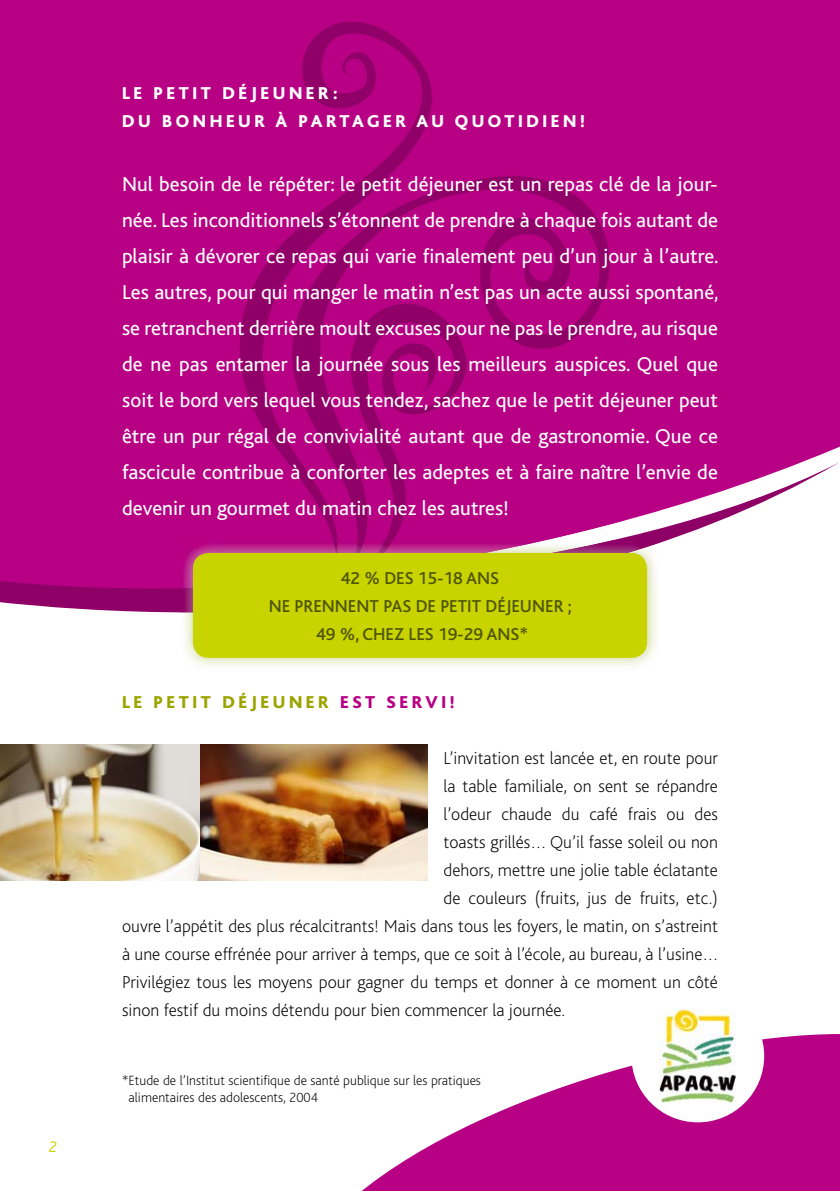
<style>
.page{position:relative;width:840px;height:1191px;background:#fff}
.page>*{position:absolute;margin:0;border:0;box-sizing:border-box;transform-origin:0 0}
.t1{font:21px/36px "Bliss";color:#fff;text-align:justify}
.t2{font:200 18px "Bliss";color:#000}
.t3{font:500 18px/28px "Bliss";color:#4e5500;text-align:center}
.t4{font:800 18px/28px "Bliss";letter-spacing:.2em;color:#fff}
.t5{font:800 18px "Bliss";letter-spacing:.2em;color:#9ca400}
.t6{font:italic 300 16px "Bliss";color:#c9d300}
.t7{font:200 14px/16.8px "Bliss";color:#000}
.s1{color:#b70084}
</style>
<div class="page">
<svg style="left:361px;top:1034px;width:478px;height:157px;fill:#b70084"></svg>
<div style="left:0;top:0;width:839px;height:389px;background:#b70084"></div>
<img style="left:159px;top:22px;width:464px;height:367px">
<div style="left:631px;top:989px;width:132px;height:133px;background:#fff;border-radius:50%"></div>
<img style="left:659px;top:1009px;width:76px;height:93px">
<img style="left:199px;top:745px;width:228px;height:136px">
<img style="left:0;top:745px;width:199px;height:136px">
<svg style="left:0;top:389px;width:839px;height:224px;fill:#b80084"></svg>
<img style="left:180px;top:612px;width:479px;height:54px">
<img style="left:180px;top:540px;width:479px;height:72px">
<div style="left:193px;top:553px;width:453px;height:105px;background:#c9d300;border-radius:16px"></div>
<p class="t6" style="left:49px;top:1138px;width:10px">2</p>
<p class="t4" style="left:122px;top:81px;width:464px">LE PETIT DÉJEUNER:<br>DU BONHEUR À PARTAGER AU QUOTIDIEN!</p>
<p class="t1" style="left:122px;top:168px;width:598px">Nul besoin de le répéter: le petit déjeuner est un repas clé de la jour&shy;née. Les inconditionnels s’étonnent de prendre à chaque fois autant de plaisir à dévorer ce repas qui varie finalement peu d’un jour à l’autre.<br>Les autres, pour qui manger le matin n’est pas un acte aussi spontané, se retranchent derrière moult excuses pour ne pas le prendre, au risque de ne pas entamer la journée sous les meilleurs auspices. Quel que soit le bord vers lequel vous tendez, sachez que le petit déjeuner peut être un pur régal de convivialité autant que de gastronomie. Que ce fascicule contribue à conforter les adeptes et à faire naître l’envie de devenir un gourmet du matin chez les autres!</p>
<p class="t3" style="left:268px;top:566px;width:304px">42 % DES 15-18 ANS<br>NE PRENNENT PAS DE PETIT DÉJEUNER ;<br>49 %, CHEZ LES 19-29 ANS*</p>
<p class="t5" style="left:122px;top:696px;width:334px">LE PETIT DÉJEUNER <span class="s1">EST SERVI!</span></p>
<p class="t2" style="left:443px;top:751px;width:276px">L’invitation est lancée et, en route pour</p>
<p class="t2" style="left:443px;top:779px;width:276px">la table familiale, on sent se répandre</p>
<p class="t2" style="left:443px;top:807px;width:276px">l’odeur chaude du café frais ou des</p>
<p class="t2" style="left:443px;top:835px;width:276px">toasts grillés… Qu’il fasse soleil ou non</p>
<p class="t2" style="left:443px;top:863px;width:276px">dehors, mettre une jolie table éclatante</p>
<p class="t2" style="left:443px;top:891px;width:276px">de couleurs (fruits, jus de fruits, etc.)</p>
<p class="t2" style="left:122px;top:919px;width:597px">ouvre l’appétit des plus récalcitrants! Mais dans tous les foyers, le matin, on s’astreint</p>
<p class="t2" style="left:122px;top:947px;width:597px">à une course effrénée pour arriver à temps, que ce soit à l’école, au bureau, à l’usine…</p>
<p class="t2" style="left:122px;top:975px;width:597px">Privilégiez tous les moyens pour gagner du temps et donner à ce moment un côté</p>
<p class="t2" style="left:122px;top:1003px;width:444px">sinon festif du moins détendu pour bien commencer la journée.</p>
<p class="t7" style="left:128px;top:1073px;width:354px;text-indent:-7px">* Etude de l’Institut scientifique de santé publique sur les pratiques alimentaires des adolescents, 2004</p>
</div>
